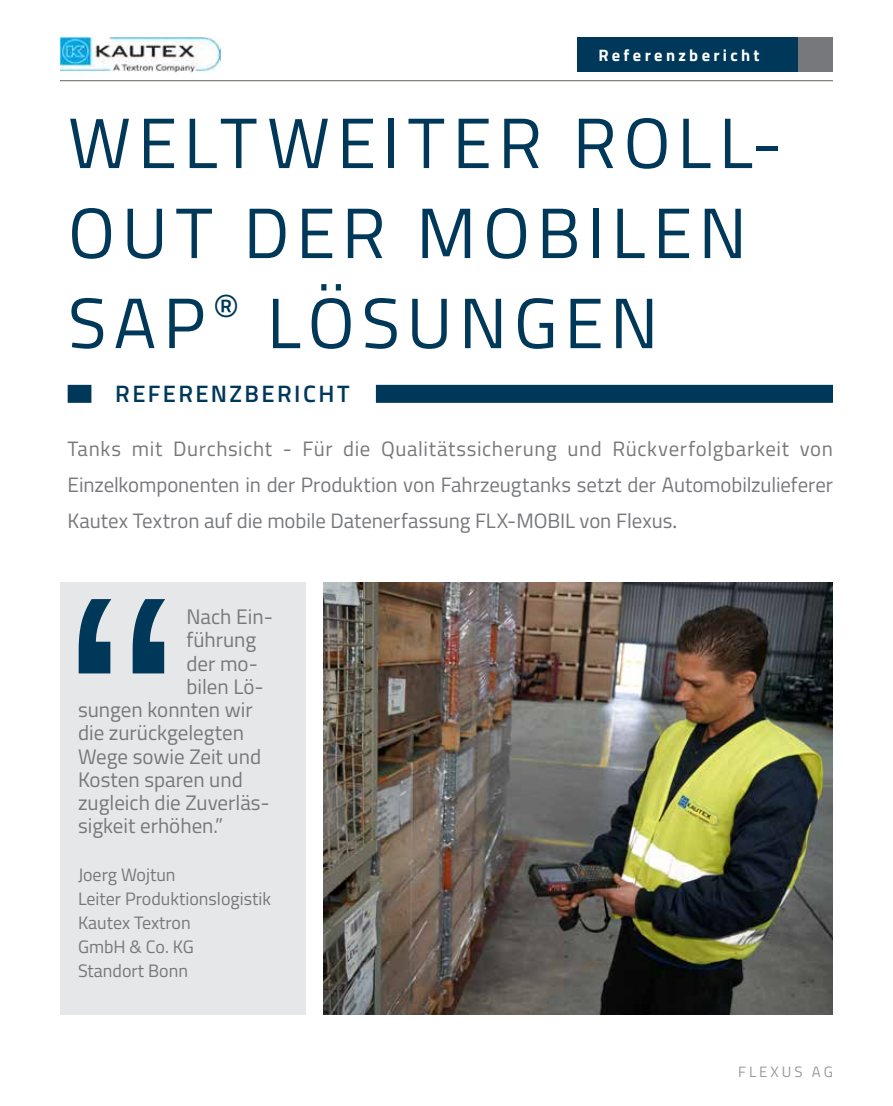
<style>
.page{position:relative;width:893px;height:1106px;background:#fff}
.page>*{position:absolute;margin:0;border:0;box-sizing:border-box;transform-origin:0 0}
.t1{font:71.25px/90px "Titillium Web";letter-spacing:.095em;color:#003859}
.t2{font:600 23.7px "Titillium Web";letter-spacing:.1em;color:#003859}
.t3{font:21px "Titillium Web";color:#77787b}
.t4{font:20.85px/36px "Titillium Web";letter-spacing:-.005em;color:#77787b;text-align:justify}
.t5{font:18px/24px "Titillium Web";color:#77787b}
.t6{font:700 16.5px "Titillium Web";letter-spacing:.205em;color:#fff}
.t7{font:15px "Titillium Web";letter-spacing:.2em;color:#999a9c}
.s1{font-family:"Myriad Pro";font-size:21px;color:#73776c}
</style>
<div class="page">
<hr style="left:60px;top:80px;width:773px;height:1px;background:#73776c">
<img style="left:60px;top:38px;width:160px;height:35px">
<img style="left:324px;top:582px;width:509px;height:432px">
<div style="left:60px;top:582px;width:246px;height:432px;background:#e6e7e8"></div>
<svg style="left:79px;top:599px;width:86px;height:74px"></svg>
<div style="left:68px;top:385px;width:23px;height:18px;background:#003859"></div>
<div style="left:376px;top:385px;width:457px;height:18px;background:#003859"></div>
<div style="left:774px;top:38px;width:25px;height:34px;background:#003859"></div>
<div style="left:798px;top:38px;width:35px;height:34px;background:#77787b"></div>
<div style="left:577px;top:38px;width:197px;height:34px;background:#003859"></div>
<p class="t6" style="left:598px;top:46px;width:163px">Referenzbericht</p>
<h1 class="t1" style="left:68px;top:99px;width:716px">WELTWEITER ROLL-<br>OUT DER MOBILEN<br>SAP<sup>®</sup> LÖSUNGEN</h1>
<p class="t2" style="left:115px;top:380px;width:236px">REFERENZBERICHT</p>
<p class="t4" style="left:68px;top:431px;width:767px">Tanks mit Durchsicht - Für die Qualitätssicherung und Rückverfolgbarkeit von Einzelkomponenten in der Produktion von Fahrzeugtanks setzt der Automobilzulieferer Kautex Textron auf die mobile Datenerfassung FLX-MOBIL von Flexus<span class="s1">.</span></p>
<p class="t3" style="left:186px;top:605px;width:88px">Nach Ein-</p>
<p class="t3" style="left:186px;top:628px;width:71px">führung</p>
<p class="t3" style="left:186px;top:651px;width:73px">der mo-</p>
<p class="t3" style="left:186px;top:675px;width:79px">bilen Lö-</p>
<p class="t3" style="left:78px;top:698px;width:176px">sungen konnten wir</p>
<p class="t3" style="left:78px;top:721px;width:167px">die zurückgelegten</p>
<p class="t3" style="left:78px;top:744px;width:185px">Wege sowie Zeit und</p>
<p class="t3" style="left:78px;top:768px;width:166px">Kosten sparen und</p>
<p class="t3" style="left:78px;top:791px;width:193px">zugleich die Zuverläs-</p>
<p class="t3" style="left:78px;top:814px;width:146px">sigkeit erhöhen.”</p>
<p class="t5" style="left:78px;top:863px;width:194px">Joerg Wojtun<br>Leiter Produktionslogistik<br>Kautex Textron<br>GmbH &amp; Co. KG<br>Standort Bonn</p>
<p class="t7" style="left:738px;top:1064px;width:96px">FLEXUS AG</p>
</div>
